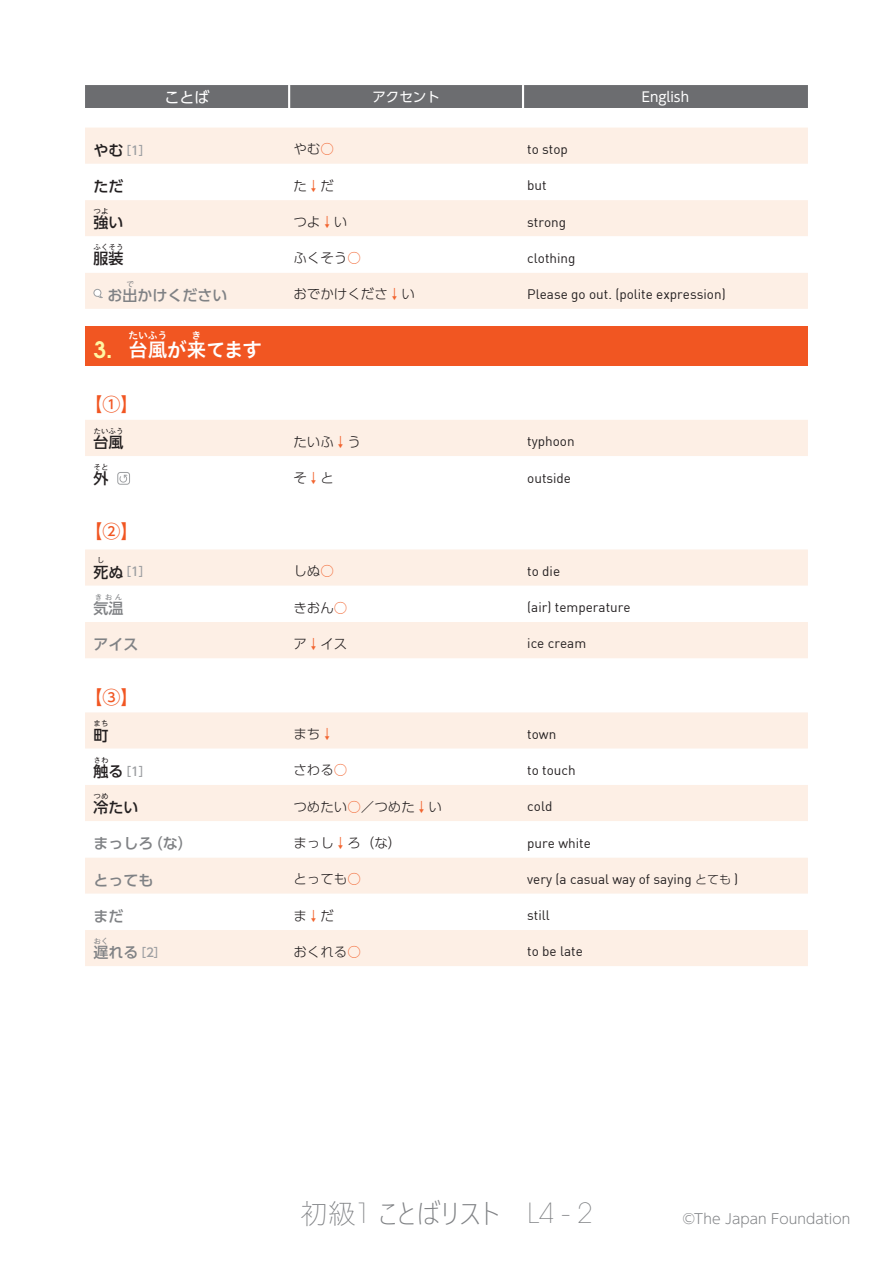
<style>
.page{position:relative;width:893px;height:1263px;background:#fff}
.page>*{position:absolute;margin:0;border:0;box-sizing:border-box;transform-origin:0 0}
.t1{font:300 27.6px "Yu Gothic UI";color:#808285}
.見出し語{font:600 22.5px "Avant Garde";color:#fff7a4}
.見出し語-2{font:19.5px "Hiragino UD Sans Std W6";color:#fff}
.小見出し_赤{font:500 18px "UD Shin Go Pro";color:#f15622}
.見出し語-3{font:500 15px "UD Shin Go Pro";color:#808285}
.見出し語-4{font:500 15px "UD Shin Go Pro";color:#231f20}
.t2{font:15px "UD Shin Go Pro";color:#fff}
.t3{font:300 13.8px "UD Shin Go Pro";letter-spacing:.005em;color:#808285}
.英訳{font:13.5px "DIN";color:#231f20}
.アクセント{font:300 13.5px "UD Shin Go Pro";color:#231f20}
.t4{font:13.5px "UD Shin Go Pro";color:#fff}
.見出し語-5{font:500 12px "UD Shin Go Pro";color:#9d9fa2}
.見出し語-6{font:9.75px "Hiragino UD Sans Std W6";color:#fff}
.見出し語-7{font:500 7.5px "UD Shin Go Pro";color:#231f20}
.見出し語-8{font:500 7.5px "UD Shin Go Pro";color:#808285}
.s1{font-size:15px;color:#231f20}
.s2{color:#f2642f}
.s3{font-family:"Hiragino UD Sans Std W6";font-weight:400;font-size:19.5px;color:#fff}
.s4{font-family:"UD Shin Go Pro";font-weight:300;font-size:12px}
.s5{font-size:15px;color:#808285}
.s6{font-family:"Avant Garde";font-weight:200}
</style>
<div class="page">
<div style="left:85px;top:85px;width:723px;height:23px;background:#6c6d70"></div>
<hr style="left:288px;top:85px;width:2px;height:24px;background:#fff">
<hr style="left:522px;top:85px;width:2px;height:24px;background:#fff">
<div style="left:85px;top:128px;width:723px;height:36px;background:#fdefe5"></div>
<svg style="left:85px;top:200px;width:723px;height:109px;fill:#fdefe5"></svg>
<svg style="left:85px;top:420px;width:723px;height:546px"></svg>
<div style="left:85px;top:326px;width:723px;height:40px;background:#f15622"></div>
<svg style="left:93px;top:289px;width:10px;height:9px"></svg>
<svg style="left:120px;top:475px;width:8px;height:7px"></svg>
<div style="left:118px;top:472px;width:12px;height:12px;border:1px solid #9d9fa2;border-radius:3px"></div>
<p class="t2" style="left:165px;top:85px;width:46px">ことば</p>
<p class="t4" style="left:372px;top:86px;width:69px">アクセント</p>
<p class="t4" style="left:642px;top:86px;width:49px">English</p>
<p class="見出し語-5" style="left:94px;top:140px;width:59px"><span class="s1">やむ</span>［1］</p>
<p class="アクセント" style="left:293px;top:138px;width:42px">やむ<span class="s2">○</span></p>
<p class="英訳" style="left:527px;top:141px;width:42px">to stop</p>
<p class="見出し語-4" style="left:94px;top:174px;width:31px">ただ</p>
<p class="アクセント" style="left:293px;top:175px;width:42px">た<span class="s2">↓</span>だ</p>
<p class="英訳" style="left:527px;top:177px;width:21px">but</p>
<p class="見出し語-4" style="left:94px;top:210px;width:31px">強い</p>
<p class="見出し語-7" style="left:94px;top:205px;width:16px">つよ</p>
<p class="アクセント" style="left:293px;top:211px;width:55px">つよ<span class="s2">↓</span>い</p>
<p class="英訳" style="left:527px;top:213px;width:40px">strong</p>
<p class="見出し語-7" style="left:94px;top:241px;width:31px">ふくそう</p>
<p class="見出し語-4" style="left:94px;top:247px;width:31px">服装</p>
<p class="見出し語-8" style="left:126px;top:278px;width:9px">で</p>
<p class="見出し語-3" style="left:108px;top:283px;width:121px">お出かけください</p>
<p class="見出し語-6" style="left:128px;top:327px;width:40px">たいふう</p>
<p class="見出し語-2" style="left:148px;top:335px;width:116px">風が来てます</p>
<p class="見出し語-6" style="left:192px;top:327px;width:11px">き</p>
<p class="見出し語" style="left:94px;top:335px;width:56px">3. <span class="s3">台</span></p>
<p class="小見出し_赤" style="left:85px;top:390px;width:55px">【①】</p>
<p class="見出し語-4" style="left:94px;top:430px;width:31px">台風</p>
<p class="見出し語-7" style="left:94px;top:425px;width:31px">たいふう</p>
<p class="見出し語-7" style="left:94px;top:461px;width:16px">そと</p>
<p class="見出し語-4" style="left:94px;top:466px;width:16px">外</p>
<p class="アクセント" style="left:293px;top:247px;width:69px">ふくそう<span class="s2">○</span></p>
<p class="英訳" style="left:527px;top:249px;width:50px">clothing</p>
<p class="アクセント" style="left:293px;top:283px;width:123px">おでかけくださ<span class="s2">↓</span>い</p>
<p class="英訳" style="left:527px;top:286px;width:200px">Please go out. (polite expression)</p>
<p class="アクセント" style="left:293px;top:430px;width:69px">たいふ<span class="s2">↓</span>う</p>
<p class="英訳" style="left:527px;top:433px;width:49px">typhoon</p>
<p class="アクセント" style="left:293px;top:467px;width:42px">そ<span class="s2">↓</span>と</p>
<p class="英訳" style="left:527px;top:469px;width:45px">outside</p>
<p class="小見出し_赤" style="left:85px;top:516px;width:55px">【②】</p>
<p class="見出し語-4" style="left:94px;top:560px;width:16px">死</p>
<p class="見出し語-7" style="left:97px;top:554px;width:9px">し</p>
<p class="見出し語-5" style="left:109px;top:562px;width:44px"><span class="s1">ぬ</span>［1］</p>
<p class="アクセント" style="left:293px;top:560px;width:42px">しぬ<span class="s2">○</span></p>
<p class="英訳" style="left:527px;top:563px;width:34px">to die</p>
<p class="見出し語-3" style="left:94px;top:596px;width:31px">気温</p>
<p class="見出し語-8" style="left:95px;top:591px;width:29px">きおん</p>
<p class="アクセント" style="left:293px;top:596px;width:55px">きおん<span class="s2">○</span></p>
<p class="英訳" style="left:527px;top:599px;width:105px">(air) temperature</p>
<p class="見出し語-3" style="left:94px;top:632px;width:46px">アイス</p>
<p class="アクセント" style="left:293px;top:633px;width:55px">ア<span class="s2">↓</span>イス</p>
<p class="英訳" style="left:527px;top:635px;width:60px">ice cream</p>
<p class="小見出し_赤" style="left:85px;top:682px;width:55px">【③】</p>
<p class="見出し語-4" style="left:94px;top:723px;width:16px">町</p>
<p class="見出し語-7" style="left:94px;top:717px;width:16px">まち</p>
<p class="アクセント" style="left:293px;top:723px;width:42px">まち<span class="s2">↓</span></p>
<p class="英訳" style="left:527px;top:725px;width:30px">town</p>
<p class="見出し語-7" style="left:94px;top:754px;width:16px">さわ</p>
<p class="見出し語-4" style="left:94px;top:759px;width:16px">触</p>
<p class="見出し語-5" style="left:109px;top:761px;width:44px"><span class="s1">る</span>［1］</p>
<p class="アクセント" style="left:293px;top:759px;width:55px">さわる<span class="s2">○</span></p>
<p class="英訳" style="left:527px;top:762px;width:50px">to touch</p>
<p class="見出し語-4" style="left:94px;top:795px;width:46px">冷たい</p>
<p class="見出し語-7" style="left:94px;top:790px;width:16px">つめ</p>
<p class="アクセント" style="left:293px;top:796px;width:150px">つめたい<span class="s2">○</span>／つめた<span class="s2">↓</span>い</p>
<p class="英訳" style="left:527px;top:798px;width:27px">cold</p>
<p class="見出し語-3" style="left:94px;top:831px;width:101px">まっしろ（な）</p>
<p class="アクセント" style="left:293px;top:832px;width:110px">まっし<span class="s2">↓</span>ろ（な）</p>
<p class="英訳" style="left:527px;top:834px;width:65px">pure white</p>
<p class="見出し語-3" style="left:94px;top:868px;width:61px">とっても</p>
<p class="アクセント" style="left:293px;top:868px;width:69px">とっても<span class="s2">○</span></p>
<p class="英訳" style="left:527px;top:871px;width:212px">very (a casual way of saying <span class="s4">とても</span> )</p>
<p class="見出し語-3" style="left:94px;top:904px;width:31px">まだ</p>
<p class="アクセント" style="left:293px;top:904px;width:42px">ま<span class="s2">↓</span>だ</p>
<p class="英訳" style="left:527px;top:907px;width:24px">still</p>
<p class="見出し語-3" style="left:94px;top:940px;width:16px">遅</p>
<p class="見出し語-8" style="left:94px;top:935px;width:16px">おく</p>
<p class="見出し語-5" style="left:109px;top:943px;width:59px"><span class="s5">れる</span>［2］</p>
<p class="アクセント" style="left:293px;top:941px;width:69px">おくれる<span class="s2">○</span></p>
<p class="英訳" style="left:527px;top:943px;width:57px">to be late</p>
<h1 class="t1" style="left:300px;top:1187px;width:293px">初級<span class="s6">1</span> ことばリスト <span class="s6">L4 - 2</span></h1>
<p class="t3" style="left:683px;top:1208px;width:169px">©The Japan Foundation</p>
</div>
